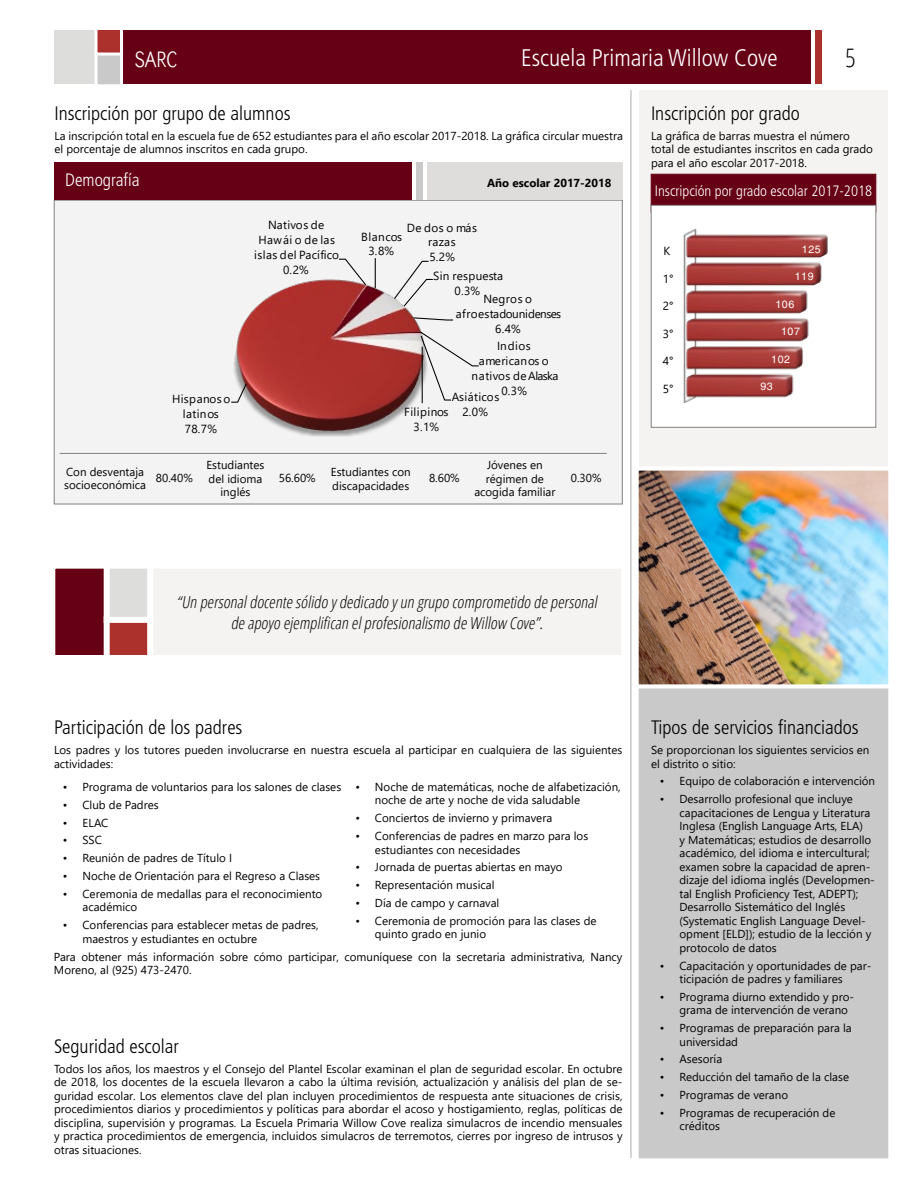
<style>
.page{position:relative;width:918px;height:1188px;background:#fff}
.page>*{position:absolute;margin:0;border:0;box-sizing:border-box;transform-origin:0 0}
.t1{font:300 condensed 25.5px "Open Sans";color:#010101}
.t2{font:300 condensed 24px "Frutiger LT Std";color:#fff}
.t3{font:21px "MK Abel";color:#fff}
.t4{font:300 condensed 19.5px "Frutiger LT Std";color:#010101}
.t5{font:300 condensed 18px "Frutiger LT Std";color:#fff}
.t6{font:italic 300 condensed 16.5px/21px "Open Sans";color:#010101;text-align:center}
.t7{font:300 condensed 15px "Frutiger LT Std";color:#fff}
.t8{font:11.7px/15px "Segoe UI";letter-spacing:.03em;color:#000;text-align:center}
.t9{font:11.55px/13.5px "Segoe UI";color:#010101}
.t10{font:700 11.55px "Segoe UI";color:#010101}
.t11{font:10.65px "Helvetica LT Std";letter-spacing:.045em;color:#fff}
</style>
<div class="page">
<div style="left:639px;top:90px;width:249px;height:1068px;background:#f5f3f2"></div>
<hr style="left:630px;top:90px;width:2px;height:1068px;background:#c8c8c8">
<div style="left:98px;top:30px;width:714px;height:54px;background:#660014"></div>
<div style="left:54px;top:30px;width:40px;height:54px;background:#dddddc"></div>
<div style="left:94px;top:50px;width:29px;height:37px;background:#c9c9c9;border:3px solid #fff"></div>
<div style="left:94px;top:27px;width:29px;height:29px;background:#ac302c;border:3px solid #fff"></div>
<div style="left:815px;top:30px;width:7px;height:54px;background:#ac302c"></div>
<svg style="left:651px;top:174px;width:225px;height:31px;background:#660115"></svg>
<div style="left:651px;top:205px;width:225px;height:223px;background:#fff"></div>
<div style="left:54px;top:200px;width:568px;height:304px;background:#f3f3f3;border:1px solid #808080"></div>
<div style="left:54px;top:163px;width:359px;height:37px;background:#660014"></div>
<div style="left:426px;top:163px;width:197px;height:37px;background:#dedddc"></div>
<div style="left:416px;top:163px;width:7px;height:37px;background:#c9c9c9"></div>
<hr style="left:60px;top:453px;width:547px;height:1px;background:#808080">
<div style="left:635px;top:675px;width:257px;height:488px;background:#c9c9c9;border:4px solid #fff"></div>
<img style="left:640px;top:471px;width:247px;height:212px">
<div style="left:635px;top:466px;width:257px;height:222px;border:4px solid #fff"></div>
<div style="left:154px;top:569px;width:467px;height:86px;background:#f5f3f2"></div>
<div style="left:49px;top:563px;width:104px;height:98px;background:#660014;border:6px solid #fff"></div>
<div style="left:104px;top:616px;width:49px;height:45px;background:#ac302c;border:6px solid #fff"></div>
<div style="left:104px;top:563px;width:49px;height:60px;background:#dddddc;border:6px solid #fff"></div>
<img style="left:682px;top:227px;width:176px;height:178px">
<img style="left:233px;top:262px;width:190px;height:175px">
<svg style="left:413px;top:317px;width:41px;height:4px"></svg>
<svg style="left:419px;top:330px;width:60px;height:71px"></svg>
<hr style="left:422px;top:347px;width:1px;height:56px;background:#000">
<svg style="left:231px;top:383px;width:17px;height:20px"></svg>
<svg style="left:338px;top:258px;width:29px;height:28px"></svg>
<hr style="left:375px;top:258px;width:1px;height:30px;background:#000">
<svg style="left:393px;top:260px;width:40px;height:48px"></svg>
<h3 class="t3" style="left:135px;top:47px;width:44px">SARC</h3>
<h2 class="t2" style="left:521px;top:44px;width:258px">Escuela Primaria Willow Cove</h2>
<h1 class="t1" style="left:845px;top:40px;width:12px">5</h1>
<h3 class="t4" style="left:651px;top:102px;width:150px">Inscripción por grado</h3>
<p class="t9" style="left:651px;top:128px;width:224px">La gráfica de barras muestra el número total de estudiantes inscritos en cada grado para el año escolar 2017-2018.</p>
<p class="t7" style="left:655px;top:182px;width:219px">Inscripción por grado escolar 2017-2018</p>
<h3 class="t4" style="left:54px;top:102px;width:238px">Inscripción por grupo de alumnos</h3>
<p class="t9" style="left:54px;top:128px;width:570px">La inscripción total en la escuela fue de 652 estudiantes para el año escolar 2017-2018. La gráfica circular muestra el porcentaje de alumnos inscritos en cada grupo.</p>
<h3 class="t5" style="left:65px;top:170px;width:76px">Demografía</h3>
<p class="t10" style="left:487px;top:172px;width:126px">Año escolar 2017-2018</p>
<p class="t8" style="left:172px;top:390px;width:60px">Hispanos o latinos<br>78.7%</p>
<p class="t8" style="left:254px;top:216px;width:86px">Nativos de<br>Hawái o de las islas del Pacífico<br>0.2%</p>
<p class="t8" style="left:361px;top:228px;width:43px">Blancos<br>3.8%</p>
<p class="t8" style="left:407px;top:219px;width:72px">De dos o más razas<br>5.2%</p>
<p class="t8" style="left:433px;top:267px;width:71px">Sin respuesta<br>0.3%</p>
<p class="t8" style="left:456px;top:291px;width:107px">Negros o afroestadounidenses<br>6.4%</p>
<p class="t8" style="left:471px;top:337px;width:89px">Indios americanos o nativos de Alaska<br>0.3%</p>
<p class="t8" style="left:452px;top:388px;width:49px">Asiáticos</p>
<p class="t8" style="left:404px;top:403px;width:85px">Filipinos 2.0%</p>
<p class="t8" style="left:414px;top:418px;width:27px">3.1%</p>
<p class="t9" style="left:64px;top:464px;width:83px">Con desventaja socioeconómica</p>
<p class="t9" style="left:156px;top:470px;width:38px">80.40%</p>
<p class="t9" style="left:206px;top:457px;width:60px;text-align:center">Estudiantes del idioma inglés</p>
<p class="t9" style="left:279px;top:470px;width:38px">56.60%</p>
<p class="t9" style="left:331px;top:464px;width:81px">Estudiantes con discapacidades</p>
<p class="t9" style="left:429px;top:470px;width:32px">8.60%</p>
<p class="t9" style="left:474px;top:457px;width:83px;text-align:center">Jóvenes en régimen de acogida familiar</p>
<p class="t9" style="left:571px;top:470px;width:32px">0.30%</p>
<p class="t8" style="left:663px;top:243px;width:8px">K</p>
<p class="t8" style="left:663px;top:270px;width:12px">1°</p>
<p class="t8" style="left:663px;top:298px;width:12px">2°</p>
<p class="t8" style="left:663px;top:325px;width:12px">3°</p>
<p class="t8" style="left:663px;top:353px;width:12px">4°</p>
<p class="t8" style="left:663px;top:380px;width:12px">5°</p>
<p class="t11" style="left:802px;top:243px;width:20px">125</p>
<p class="t11" style="left:795px;top:270px;width:20px">119</p>
<p class="t11" style="left:776px;top:298px;width:20px">106</p>
<p class="t11" style="left:781px;top:325px;width:20px">107</p>
<p class="t11" style="left:771px;top:353px;width:20px">102</p>
<p class="t11" style="left:760px;top:380px;width:14px">93</p>
<h3 class="t6" style="left:177px;top:591px;width:426px">“Un personaldocentesólidoy dedicadoy un grupocomprometidodepersonal deapoyoejemplifican elprofesionalismodeWillow Cove”.</h3>
<h3 class="t4" style="left:54px;top:716px;width:190px">Participación de los padres</h3>
<p class="t9" style="left:54px;top:742px;width:570px">Los padres y los tutores pueden involucrarse en nuestra escuela al participar en cualquiera de las siguientes actividades:</p>
<p class="t9" style="left:63px;top:779px;width:280px">• Programa de voluntarios para los salones de clases</p>
<p class="t9" style="left:63px;top:797px;width:97px">• Club de Padres</p>
<p class="t9" style="left:63px;top:815px;width:47px">• ELAC</p>
<p class="t9" style="left:63px;top:833px;width:40px">• SSC</p>
<p class="t9" style="left:63px;top:850px;width:171px">• Reunión de padres de Título I</p>
<p class="t9" style="left:63px;top:868px;width:259px">• Noche de Orientación para el Regreso a Clases</p>
<p class="t9" style="left:82px;top:886px;width:241px;text-indent:-19px">• Ceremonia de medallas para el reconocimiento académico</p>
<p class="t9" style="left:82px;top:917px;width:238px;text-indent:-19px">• Conferencias para establecer metas de padres, maestros y estudiantes en octubre</p>
<p class="t9" style="left:375px;top:779px;width:247px;text-indent:-19px">• Noche de matemáticas, noche de alfabetización, noche de arte y noche de vida saludable</p>
<p class="t9" style="left:355px;top:810px;width:198px">• Conciertos de invierno y primavera</p>
<p class="t9" style="left:375px;top:828px;width:215px;text-indent:-19px">• Conferencias de padres en marzo para los estudiantes con necesidades</p>
<p class="t9" style="left:355px;top:860px;width:209px">• Jornada de puertas abiertas en mayo</p>
<p class="t9" style="left:355px;top:877px;width:141px">• Representación musical</p>
<p class="t9" style="left:355px;top:895px;width:145px">• Día de campo y carnaval</p>
<p class="t9" style="left:375px;top:913px;width:223px;text-indent:-19px">• Ceremonia de promoción para las clases de quinto grado en junio</p>
<p class="t9" style="left:54px;top:949px;width:570px">Para obtener más información sobre cómo participar, comuníquese con la secretaria administrativa, Nancy<br>Moreno, al (925) 473-2470.</p>
<h3 class="t4" style="left:54px;top:1035px;width:126px">Seguridad escolar</h3>
<p class="t9" style="left:54px;top:1061px;width:570px;text-align:justify">Todos los años, los maestros y el Consejo del Plantel Escolar examinan el plan de seguridad escolar. En octubre de 2018, los docentes de la escuela llevaron a cabo la última revisión, actualización y análisis del plan de se&shy;guridad escolar. Los elementos clave del plan incluyen procedimientos de respuesta ante situaciones de crisis, procedimientos diarios y procedimientos y políticas para abordar el acoso y hostigamiento, reglas, políticas de disciplina, supervisión y programas. La Escuela Primaria Willow Cove realiza simulacros de incendio mensuales y practica procedimientos de emergencia, incluidos simulacros de terremotos, cierres por ingreso de intrusos y otras situaciones.</p>
<h3 class="t4" style="left:651px;top:716px;width:209px">Tipos de servicios financiados</h3>
<p class="t9" style="left:651px;top:742px;width:220px">Se proporcionan los siguientes servicios en el distrito o sitio:</p>
<p class="t9" style="left:660px;top:773px;width:217px">• Equipo de colaboración e intervención</p>
<p class="t9" style="left:679px;top:791px;width:197px;text-indent:-19px">• Desarrollo profesional que incluye capacitaciones de Lengua y Literatura Inglesa (English Language Arts, ELA)<br>y Matemáticas; estudios de desarrollo académico, del idioma e intercultural; examen sobre la capacidad de apren&shy;dizaje del idioma inglés (Developmen&shy;tal English Proficiency Test, ADEPT); Desarrollo Sistemático del Inglés (Systematic English Language Devel&shy;opment [ELD]); estudio de la lección y protocolo de datos</p>
<p class="t9" style="left:679px;top:958px;width:194px;text-indent:-19px">• Capacitación y oportunidades de par&shy;ticipación de padres y familiares</p>
<p class="t9" style="left:679px;top:989px;width:176px;text-indent:-19px">• Programa diurno extendido y pro&shy;grama de intervención de verano</p>
<p class="t9" style="left:679px;top:1020px;width:174px;text-indent:-19px">• Programas de preparación para la universidad</p>
<p class="t9" style="left:660px;top:1052px;width:64px">• Asesoría</p>
<p class="t9" style="left:660px;top:1069px;width:191px">• Reducción del tamaño de la clase</p>
<p class="t9" style="left:660px;top:1087px;width:130px">• Programas de verano</p>
<p class="t9" style="left:679px;top:1105px;width:157px;text-indent:-19px">• Programas de recuperación de créditos</p>
</div>
